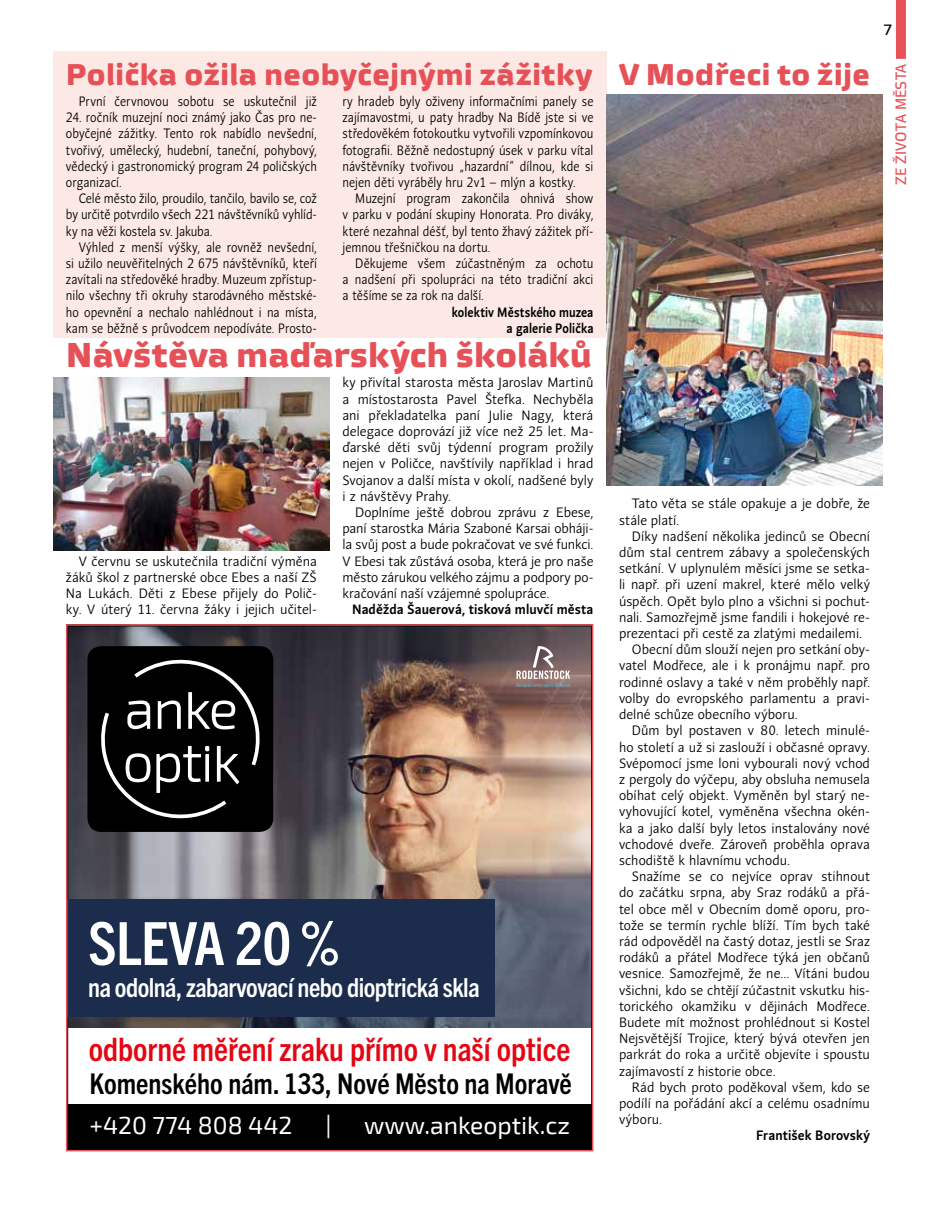
<style>
.page{position:relative;width:936px;height:1212px;background:#fff}
.page>*{position:absolute;margin:0;border:0;box-sizing:border-box;transform-origin:0 0}
.t1{font:700 condensed 59.55px "Trade Gothic Next LT Pro";letter-spacing:-.01em;color:#fff}
.t2{font:700 34.5px "Vida 33 Pro";letter-spacing:-.005em;color:#e65158}
.t3{font:700 condensed 32.4px "Trade Gothic Next LT Pro";color:#e30613}
.t4{font:700 30px "Vida 33 Pro";letter-spacing:.01em;color:#e65158}
.t5{font:700 condensed 28.65px "Trade Gothic Next LT Pro";color:#000}
.t6{font:700 condensed 26.25px "Trade Gothic Next LT Pro";letter-spacing:-.02em;color:#fff}
.t7{font:24.6px "Exo 2";color:#fff}
.t8{font:15px "Vida 32 Pro";letter-spacing:.015em;color:#e65158}
.t9{font:15px "Vida 32 Pro";color:#000}
.t10{font:13.5px/16.2px "Andulka Sans";color:#000;text-align:justify}
.t11{font:13.5px/16.2px "Andulka Sans";color:#000;text-align:justify;scale:.9 1}
.t12{font:700 13.5px "Andulka Sans";letter-spacing:.01em;color:#000}
.t13{font:700 13.5px/16.2px "Andulka Sans";letter-spacing:.01em;color:#000;text-align:right;scale:.9 1}
</style>
<div class="page">
<svg style="left:896px;top:0;width:9px;height:59px"></svg>
<div style="left:53px;top:51px;width:553px;height:287px;background:#fce9e6"></div>
<img style="left:53px;top:377px;width:277px;height:174px">
<img style="left:606px;top:94px;width:276px;height:392px">
<img style="left:69px;top:627px;width:521px;height:400px">
<div style="left:67px;top:1104px;width:525px;height:46px;background:#000"></div>
<svg style="left:516px;top:646px;width:54px;height:42px;background:#8f7d7e"></svg>
<div style="left:67px;top:900px;width:427px;height:117px;background:#1b2c4d"></div>
<div style="left:87px;top:646px;width:186px;height:186px;background:#000;border-radius:14px"></div>
<svg style="left:102px;top:659px;width:157px;height:160px"></svg>
<div style="left:66px;top:624px;width:527px;height:527px;border:2px solid #e65158"></div>
<h3 class="t4" style="left:66px;top:52px;width:528px">Polička ožila neobyčejnými zážitky</h3>
<p class="t11" style="left:342px;top:93px;width:280px">ry hradeb byly oživeny informačními panely se zajímavostmi, u paty hradby Na Bídě jste si ve středověkém fotokoutku vytvořili vzpomínkovou fotografii. Běžně nedostupný úsek v parku vítal návštěvníky tvořivou „hazardní“ dílnou, kde si nejen děti vyráběly hru 2v1 – mlýn a kostky.</p>
<p class="t11" style="left:342px;top:190px;width:280px;text-indent:13px">Muzejní program zakončila ohnivá show v parku v podání skupiny Honorata. Pro diváky, které nezahnal déšť, byl tento žhavý zážitek pří&shy;jemnou třešničkou na dortu.</p>
<p class="t11" style="left:342px;top:255px;width:280px;text-indent:13px">Děkujeme všem zúčastněným za ochotu a nadšení při spolupráci na této tradiční akci a těšíme se za rok na další.</p>
<p class="t13" style="left:452px;top:304px;width:159px">kolektiv Městského muzea a galerie Polička</p>
<p class="t11" style="left:79px;top:93px;width:266px">První červnovou sobotu se uskutečnil již</p>
<p class="t11" style="left:66px;top:109px;width:280px">24. ročník muzejní noci známý jako Čas pro ne&shy;obyčejné zážitky. Tento rok nabídlo nevšední, tvořivý, umělecký, hudební, taneční, pohybový, vědecký i gastronomický program 24 poličských organizací.</p>
<p class="t11" style="left:66px;top:190px;width:280px;text-indent:13px">Celé město žilo, proudilo, tančilo, bavilo se, což by určitě potvrdilo všech 221 návštěvníků vyhlíd&shy;ky na věži kostela sv. Jakuba.</p>
<p class="t11" style="left:66px;top:239px;width:280px;text-indent:13px">Výhled z menší výšky, ale rovněž nevšední, si užilo neuvěřitelných 2 675 návštěvníků, kteří zavítali na středověké hradby. Muzeum zpřístup&shy;nilo všechny tři okruhy starodávného městské&shy;ho opevnění a nechalo nahlédnout i na místa, kam se běžně s průvodcem nepodíváte. Prosto-</p>
<h2 class="t2" style="left:66px;top:329px;width:527px">Návštěva maďarských školáků</h2>
<p class="t10" style="left:342px;top:375px;width:252px">ky přivítal starosta města Jaroslav Martinů a místostarosta Pavel Štefka. Nechyběla ani překladatelka paní Julie Nagy, která delegace doprovází již více než 25 let. Ma&shy;ďarské děti svůj týdenní program prožily nejen v Poličce, navštívily například i hrad Svojanov a další místa v okolí, nadšené byly i z návštěvy Prahy.</p>
<p class="t10" style="left:342px;top:504px;width:252px;text-indent:13px">Doplníme ještě dobrou zprávu z Ebese, paní starostka Mária Szaboné Karsai obháji&shy;la svůj post a bude pokračovat ve své funkci.<br>V Ebesi tak zůstává osoba, která je pro naše město zárukou velkého zájmu a podpory po&shy;kračování naší vzájemné spolupráce.</p>
<p class="t12" style="left:352px;top:601px;width:243px">Naděžda Šauerová, tisková mluvčí města</p>
<p class="t10" style="left:66px;top:553px;width:252px;text-indent:13px">V červnu se uskutečnila tradiční výměna žáků škol z partnerské obce Ebes a naší ZŠ Na Lukách. Děti z Ebese přijely do Polič&shy;ky. V úterý 11. června žáky i jejich učitel-</p>
<h1 class="t1" style="left:88px;top:903px;width:252px">SLEVA 20 %</h1>
<h3 class="t6" style="left:88px;top:969px;width:393px">na odolná, zabarvovací nebo dioptrická skla</h3>
<h3 class="t3" style="left:89px;top:1027px;width:483px">odborné měření zraku přímo v naší optice</h3>
<h3 class="t5" style="left:89px;top:1063px;width:484px">Komenského nám. 133, Nové Město na Moravě</h3>
<h3 class="t7" style="left:89px;top:1111px;width:204px">+420 774 808 442</h3>
<h3 class="t7" style="left:325px;top:1111px;width:8px">|</h3>
<h3 class="t7" style="left:364px;top:1111px;width:208px">www.ankeoptik.cz</h3>
<h3 class="t4" style="left:619px;top:52px;width:252px">V Modřeci to žije</h3>
<p class="t9" style="left:883px;top:19px;width:10px">7</p>
<p class="t8" style="left:890px;top:185px;width:123px;rotate:-90deg">ZE ŽIVOTA MĚSTA</p>
<p class="t10" style="left:619px;top:496px;width:252px;text-indent:13px">Tato věta se stále opakuje a je dobře, že stále platí.</p>
<p class="t10" style="left:631px;top:528px;width:240px">Díky nadšení několika jedinců se Obecní</p>
<p class="t10" style="left:619px;top:544px;width:252px">dům stal centrem zábavy a společenských</p>
<p class="t10" style="left:619px;top:560px;width:252px">setkání. V uplynulém měsíci jsme se setka-</p>
<p class="t10" style="left:619px;top:577px;width:252px">li např. při uzení makrel, které mělo velký</p>
<p class="t10" style="left:619px;top:593px;width:252px">úspěch. Opět bylo plno a všichni si pochut-</p>
<p class="t10" style="left:619px;top:609px;width:252px">nali. Samozřejmě jsme fandili i hokejové re-</p>
<p class="t10" style="left:619px;top:625px;width:244px">prezentaci při cestě za zlatými medailemi.</p>
<p class="t10" style="left:631px;top:641px;width:240px">Obecní dům slouží nejen pro setkání oby-</p>
<p class="t10" style="left:619px;top:658px;width:252px">vatel Modřece, ale i k pronájmu např. pro</p>
<p class="t10" style="left:619px;top:674px;width:252px">rodinné oslavy a také v něm proběhly např.</p>
<p class="t10" style="left:619px;top:690px;width:252px">volby do evropského parlamentu a pravi-</p>
<p class="t10" style="left:619px;top:706px;width:180px">delné schůze obecního výboru.</p>
<p class="t10" style="left:631px;top:722px;width:240px">Dům byl postaven v 80. letech minulé-</p>
<p class="t10" style="left:619px;top:739px;width:252px">ho století a už si zaslouží i občasné opravy.</p>
<p class="t10" style="left:619px;top:755px;width:252px">Svépomocí jsme loni vybourali nový vchod</p>
<p class="t10" style="left:619px;top:771px;width:252px">z pergoly do výčepu, aby obsluha nemusela</p>
<p class="t10" style="left:619px;top:787px;width:252px">obíhat celý objekt. Vyměněn byl starý ne-</p>
<p class="t10" style="left:619px;top:803px;width:252px">vyhovující kotel, vyměněna všechna okén-</p>
<p class="t10" style="left:619px;top:820px;width:252px">ka a jako další byly letos instalovány nové</p>
<p class="t10" style="left:619px;top:836px;width:252px">vchodové dveře. Zároveň proběhla oprava</p>
<p class="t10" style="left:619px;top:852px;width:173px">schodiště k hlavnímu vchodu.</p>
<p class="t10" style="left:631px;top:868px;width:240px">Snažíme se co nejvíce oprav stihnout</p>
<p class="t10" style="left:619px;top:884px;width:252px">do začátku srpna, aby Sraz rodáků a přá-</p>
<p class="t10" style="left:619px;top:901px;width:252px">tel obce měl v Obecním domě oporu, pro-</p>
<p class="t10" style="left:619px;top:917px;width:252px">tože se termín rychle blíží. Tím bych také</p>
<p class="t10" style="left:619px;top:933px;width:252px">rád odpověděl na častý dotaz, jestli se Sraz</p>
<p class="t10" style="left:619px;top:949px;width:252px">rodáků a přátel Modřece týká jen občanů</p>
<p class="t10" style="left:619px;top:965px;width:252px">vesnice. Samozřejmě, že ne... Vítáni budou</p>
<p class="t10" style="left:619px;top:982px;width:252px">všichni, kdo se chtějí zúčastnit vskutku his-</p>
<p class="t10" style="left:619px;top:998px;width:252px">torického okamžiku v dějinách Modřece.</p>
<p class="t10" style="left:619px;top:1014px;width:252px">Budete mít možnost prohlédnout si Kostel</p>
<p class="t10" style="left:619px;top:1030px;width:252px">Nejsvětější Trojice, který bývá otevřen jen</p>
<p class="t10" style="left:619px;top:1046px;width:252px">parkrát do roka a určitě objevíte i spoustu</p>
<p class="t10" style="left:619px;top:1063px;width:158px">zajímavostí z historie obce.</p>
<p class="t10" style="left:631px;top:1079px;width:240px">Rád bych proto poděkoval všem, kdo se</p>
<p class="t10" style="left:619px;top:1095px;width:252px">podílí na pořádání akcí a celému osadnímu</p>
<p class="t10" style="left:619px;top:1111px;width:45px">výboru.</p>
<p class="t12" style="left:756px;top:1127px;width:115px">František Borovský</p>
</div>
